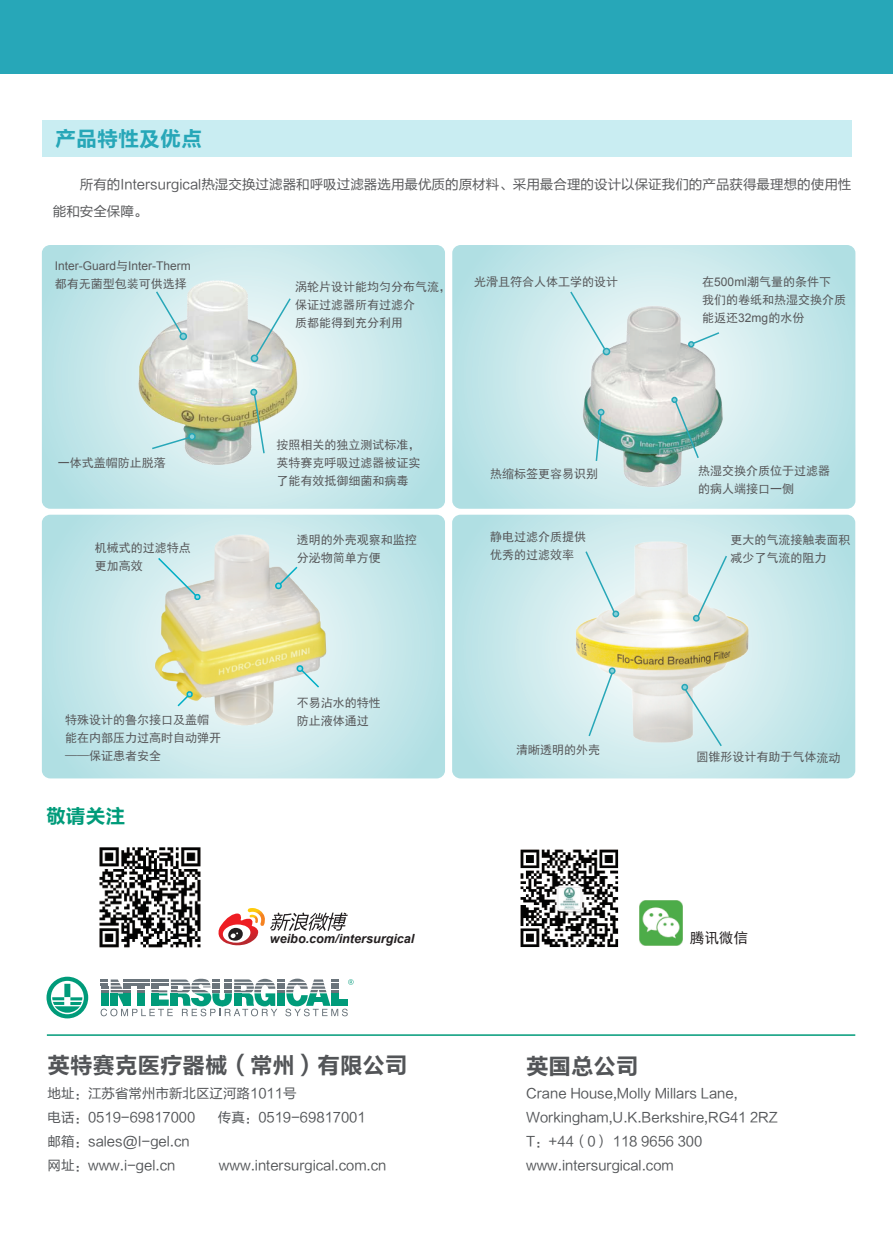
<style>
.page{position:relative;width:893px;height:1238px;background:#fff}
.page>*{position:absolute;margin:0;border:0;box-sizing:border-box;transform-origin:0 0}
.t1{font:22.5px "FZLTCHJW GB1 0";color:#535558}
.t2{font:21px "FZLTCHJW GB1 0";color:#27a7b8}
.t3{font:19.8px "FZLTCHJW GB1 0";color:#009b7a}
.t4{font:14.7px "Sim Hei";color:#231f20}
.t5{font:13.5px/24px "FZLTHJW GB1 0";color:#535558}
.t6{font:13.5px/27px "FZLTHJW GB1 0";letter-spacing:.005em;color:#57585a}
.t7{font:italic 700 12.6px "Arial";color:#231f20}
.t8{font:12px/18px "Sim Hei";color:#57585a}
.t9{font:12px "Arial";color:#57585a}
.s1{font-family:"Sim Hei"}
.s2{font-family:"Arial"}
</style>
<div class="page">
<svg style="left:42px;top:245px;width:403px;height:263px;background:#c2e6e9"></svg>
<svg style="left:42px;top:514px;width:403px;height:264px;background:#c2e6e9"></svg>
<svg style="left:452px;top:514px;width:403px;height:264px;background:#c4e6ea"></svg>
<svg style="left:452px;top:245px;width:403px;height:263px;background:#c3e6e9"></svg>
<div style="left:0;top:0;width:893px;height:74px;background:#27a7b8"></div>
<div style="left:42px;top:120px;width:810px;height:37px;background:#c9edf2"></div>
<img style="left:118px;top:263px;width:200px;height:231px">
<svg style="left:150px;top:433px;width:45px;height:17px"></svg>
<div style="left:188px;top:433px;width:8px;height:7px;border:2px solid #27a7b8;border-radius:50%"></div>
<svg style="left:254px;top:297px;width:38px;height:60px;background:#d1e0de"></svg>
<div style="left:251px;top:355px;width:7px;height:6px;background:#88d0d8;border-radius:50%"></div>
<div style="left:251px;top:354px;width:7px;height:8px;border:2px solid #27a7b8;border-radius:50%"></div>
<svg style="left:155px;top:290px;width:31px;height:49px"></svg>
<div style="left:180px;top:332px;width:7px;height:8px;border:2px solid #27a7b8;border-radius:50%"></div>
<svg style="left:251px;top:389px;width:15px;height:66px"></svg>
<div style="left:250px;top:388px;width:7px;height:8px;border:2px solid #27a7b8;border-radius:50%"></div>
<img style="left:557px;top:299px;width:193px;height:206px">
<svg style="left:688px;top:331px;width:33px;height:16px"></svg>
<svg style="left:595px;top:409px;width:9px;height:53px"></svg>
<svg style="left:672px;top:397px;width:28px;height:63px;background:#a3c3be"></svg>
<div style="left:671px;top:397px;width:7px;height:6px;border:2px solid #27a7b8;border-radius:50%"></div>
<img style="left:142px;top:524px;width:197px;height:222px">
<svg style="left:157px;top:556px;width:44px;height:45px;background:#cbe4e5"></svg>
<svg style="left:273px;top:565px;width:26px;height:25px"></svg>
<svg style="left:296px;top:663px;width:25px;height:26px"></svg>
<svg style="left:176px;top:689px;width:18px;height:19px"></svg>
<img style="left:576px;top:541px;width:173px;height:201px">
<svg style="left:694px;top:554px;width:34px;height:67px;background:#d5eaeb"></svg>
<div style="left:693px;top:614px;width:7px;height:7px;border:2px solid #27a7b8;border-radius:50%"></div>
<svg style="left:680px;top:683px;width:43px;height:64px;background:#d3e7e8"></svg>
<svg style="left:584px;top:549px;width:34px;height:67px;background:#d5edef"></svg>
<div style="left:612px;top:610px;width:7px;height:7px;border:2px solid #27a7b8;border-radius:50%"></div>
<svg style="left:587px;top:666px;width:30px;height:71px;background:#d5edef"></svg>
<svg style="left:569px;top:290px;width:40px;height:64px;background:#d5edf0"></svg>
<div style="left:603px;top:348px;width:7px;height:7px;border:2px solid #27a7b8;border-radius:50%"></div>
<img style="left:99px;top:847px;width:102px;height:101px">
<svg style="left:218px;top:908px;width:130px;height:38px"></svg>
<img style="left:639px;top:900px;width:44px;height:45px">
<img style="left:521px;top:849px;width:98px;height:98px">
<svg style="left:101px;top:978px;width:253px;height:38px"></svg>
<svg style="left:47px;top:976px;width:41px;height:42px"></svg>
<hr style="left:47px;top:1034px;width:808px;height:1px;background:#009b7a">
<h2 class="t2" style="left:55px;top:128px;width:148px">产品特性及优点</h2>
<p class="t6" style="left:53px;top:171px;width:800px;text-indent:27px">所有的Intersurgical热湿交换过滤器和呼吸过滤器选用最优质的原材料、采用最合理的设计以保证我们的产品获得最理想的使用性能和安全保障。</p>
<p class="t9" style="left:55px;top:258px;width:138px">Inter-Guard<span class="s1">与</span>Inter-Therm</p>
<p class="t8" style="left:55px;top:275px;width:134px">都有无菌型包装可供选择</p>
<p class="t8" style="left:58px;top:454px;width:110px">一体式盖帽防止脱落</p>
<p class="t8" style="left:95px;top:539px;width:97px">机械式的过滤特点更加高效</p>
<p class="t8" style="left:65px;top:711px;width:158px">特殊设计的鲁尔接口及盖帽能在内部压力过高时自动弹开——保证患者安全</p>
<h3 class="t3" style="left:46px;top:805px;width:81px">敬请关注</h3>
<p class="t8" style="left:295px;top:277px;width:157px">涡轮片设计能均匀分布气流，保证过滤器所有过滤介<br>质都能得到充分利用</p>
<p class="t8" style="left:474px;top:272px;width:145px">光滑且符合人体工学的设计</p>
<p class="t8" style="left:702px;top:272px;width:145px">在<span class="s2">500ml</span>潮气量的条件下<br>我们的卷纸和热湿交换介质能返还<span class="s2">32mg</span>的水份</p>
<p class="t8" style="left:277px;top:435px;width:145px;text-align:justify">按照相关的独立测试标准，英特赛克呼吸过滤器被证实了能有效抵御细菌和病毒</p>
<p class="t8" style="left:297px;top:530px;width:121px">透明的外壳观察和监控分泌物简单方便</p>
<p class="t8" style="left:490px;top:464px;width:109px">热缩标签更容易识别</p>
<p class="t8" style="left:698px;top:462px;width:133px">热湿交换介质位于过滤器的病人端接口一侧</p>
<p class="t8" style="left:490px;top:528px;width:98px">静电过滤介质提供优秀的过滤效率</p>
<p class="t8" style="left:730px;top:531px;width:122px">更大的气流接触表面积减少了气流的阻力</p>
<p class="t8" style="left:297px;top:693px;width:85px">不易沾水的特性防止液体通过</p>
<p class="t8" style="left:516px;top:741px;width:86px">清晰透明的外壳</p>
<p class="t8" style="left:696px;top:748px;width:146px">圆锥形设计有助于气体流动</p>
<p class="t7" style="left:270px;top:929px;width:146px">weibo.com/intersurgical</p>
<p class="t4" style="left:690px;top:930px;width:60px">腾讯微信</p>
<h1 class="t1" style="left:48px;top:1052px;width:361px">英特赛克医疗器械（常州）有限公司</h1>
<p class="t5" style="left:48px;top:1081px;width:250px">地址：江苏省常州市新北区辽河路1011号电话：0519-69817000</p>
<p class="t5" style="left:218px;top:1105px;width:149px">传真：0519-69817001</p>
<p class="t5" style="left:48px;top:1129px;width:144px">邮箱：sales@I-gel.cn网址：www.i-gel.cn</p>
<p class="t5" style="left:219px;top:1153px;width:169px">www.intersurgical.com.cn</p>
<h1 class="t1" style="left:526px;top:1053px;width:114px">英国总公司</h1>
<p class="t5" style="left:526px;top:1081px;width:253px">Crane House,Molly Millars Lane,<br>Workingham,U.K.Berkshire,RG41 2RZ<br>T：+44（0） 118 9656 300 www.intersurgical.com</p>
</div>
